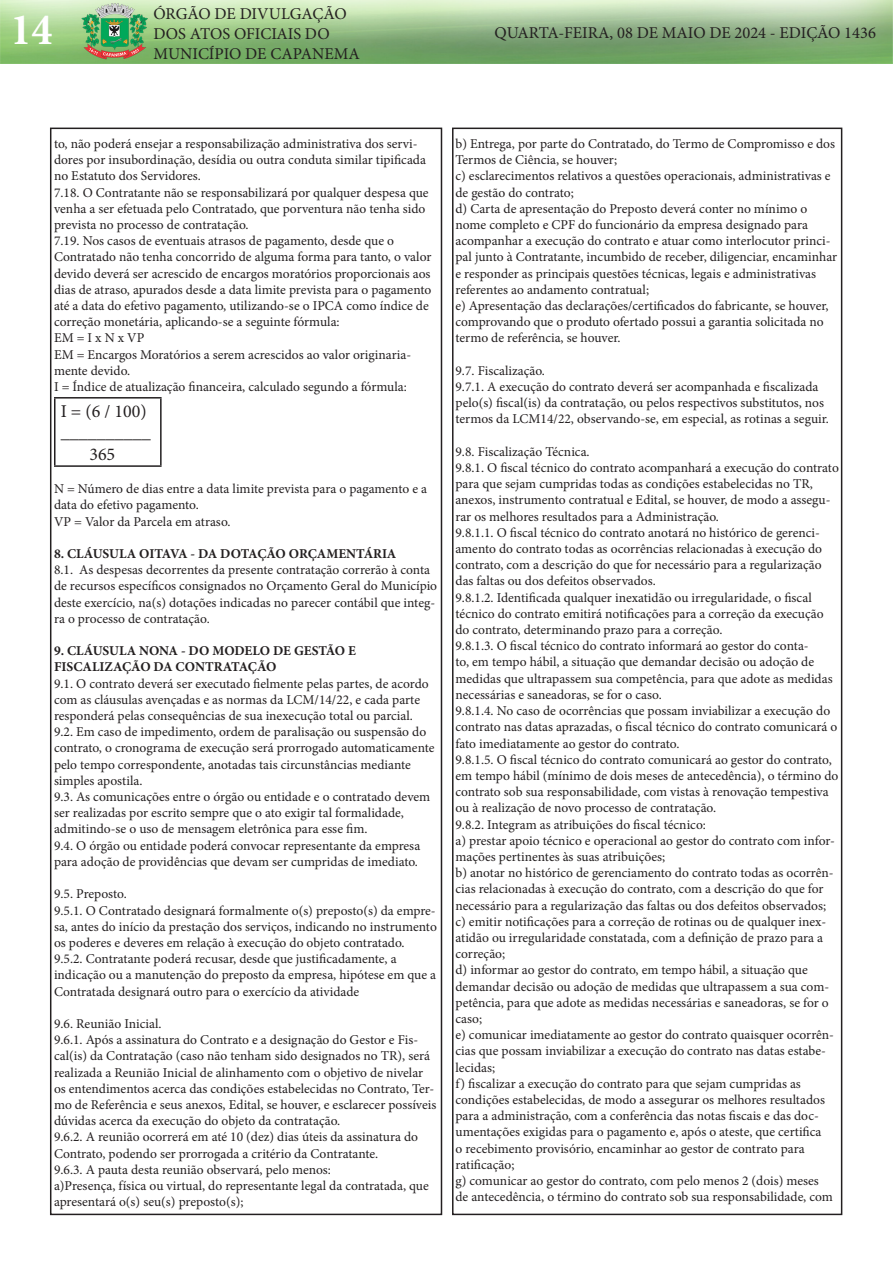
<style>
.page{position:relative;width:893px;height:1263px;background:#fff}
.page>*{position:absolute;margin:0;border:0;box-sizing:border-box;transform-origin:0 0}
.t1{font:700 condensed 45px "Minion Pro";color:#fff}
.t2{font:18px "Minion Pro";color:#231f20}
.t3{font:16.5px/19.8px "Minion Pro";color:#231f20}
.t4{font:13.5px/16.2px "Minion Pro";color:#231f20}
.t5{font:700 13.5px "Minion Pro";color:#231f20}
</style>
<div class="page">
<div style="left:50px;top:128px;width:392px;height:1087px;border:2px solid #231f20"></div>
<img style="left:0;top:0;width:893px;height:64px">
<div style="left:452px;top:128px;width:390px;height:1087px;border:2px solid #231f20"></div>
<hr style="left:54px;top:397px;width:108px;height:2px;background:#231f20">
<hr style="left:54px;top:399px;width:2px;height:66px;background:#231f20">
<hr style="left:160px;top:399px;width:2px;height:66px;background:#231f20">
<hr style="left:54px;top:465px;width:108px;height:2px;background:#231f20">
<h1 class="t1" style="left:11px;top:-1px;width:43px">14</h1>
<p class="t3" style="left:153px;top:4px;width:208px">ÓRGÃO DE DIVULGAÇÃO<br>DOS ATOS OFICIAIS DO<br>MUNICÍPIO DE CAPANEMA</p>
<p class="t3" style="left:495px;top:23px;width:383px">QUARTA-FEIRA, 08 DE MAIO DE 2024 - EDIÇÃO 1436</p>
<p class="t4" style="left:54px;top:136px;width:374px">to, não poderá ensejar a responsabilização administrativa dos servi&shy;dores por insubordinação, desídia ou outra conduta similar tipificada no Estatuto dos Servidores.</p>
<p class="t4" style="left:54px;top:184px;width:376px">7.18. O Contratante não se responsabilizará por qualquer despesa que venha a ser efetuada pelo Contratado, que porventura não tenha sido prevista no processo de contratação.</p>
<p class="t4" style="left:54px;top:233px;width:379px">7.19. Nos casos de eventuais atrasos de pagamento, desde que o Contratado não tenha concorrido de alguma forma para tanto, o valor devido deverá ser acrescido de encargos moratórios proporcionais aos dias de atraso, apurados desde a data limite prevista para o pagamento até a data do efetivo pagamento, utilizando-se o IPCA como índice de correção monetária, aplicando-se a seguinte fórmula:</p>
<p class="t4" style="left:54px;top:330px;width:92px">EM = I x N x VP</p>
<p class="t4" style="left:54px;top:346px;width:359px">EM = Encargos Moratórios a serem acrescidos ao valor originaria&shy;mente devido.</p>
<p class="t4" style="left:54px;top:379px;width:354px">I = Índice de atualização financeira, calculado segundo a fórmula:</p>
<p class="t2" style="left:61px;top:399px;width:87px">I = (6 / 100)</p>
<p class="t2" style="left:61px;top:421px;width:91px">__________</p>
<p class="t2" style="left:89px;top:442px;width:27px">365</p>
<p class="t4" style="left:54px;top:481px;width:375px">N = Número de dias entre a data limite prevista para o pagamento e a data do efetivo pagamento.</p>
<p class="t4" style="left:54px;top:513px;width:178px">VP = Valor da Parcela em atraso.</p>
<p class="t5" style="left:54px;top:544px;width:344px">8. CLÁUSULA OITAVA - DA DOTAÇÃO ORÇAMENTÁRIA</p>
<p class="t4" style="left:54px;top:562px;width:385px">8.1. As despesas decorrentes da presente contratação correrão à conta de recursos específicos consignados no Orçamento Geral do Município deste exercício, na(s) dotações indicadas no parecer contábil que integ&shy;ra o processo de contratação.</p>
<p class="t5" style="left:54px;top:641px;width:304px">9. CLÁUSULA NONA - DO MODELO DE GESTÃO E</p>
<p class="t5" style="left:54px;top:658px;width:224px">FISCALIZAÇÃO DA CONTRATAÇÃO</p>
<p class="t4" style="left:54px;top:675px;width:376px">9.1. O contrato deverá ser executado fielmente pelas partes, de acordo com as cláusulas avençadas e as normas da LCM/14/22, e cada parte responderá pelas consequências de sua inexecução total ou parcial.</p>
<p class="t4" style="left:54px;top:724px;width:382px">9.2. Em caso de impedimento, ordem de paralisação ou suspensão do contrato, o cronograma de execução será prorrogado automaticamente pelo tempo correspondente, anotadas tais circunstâncias mediante simples apostila.</p>
<p class="t4" style="left:54px;top:789px;width:378px">9.3. As comunicações entre o órgão ou entidade e o contratado devem ser realizadas por escrito sempre que o ato exigir tal formalidade, admitindo-se o uso de mensagem eletrônica para esse fim.</p>
<p class="t4" style="left:54px;top:837px;width:368px">9.4. O órgão ou entidade poderá convocar representante da empresa para adoção de providências que devam ser cumpridas de imediato.</p>
<p class="t4" style="left:54px;top:886px;width:74px">9.5. Preposto.</p>
<p class="t4" style="left:54px;top:902px;width:384px;text-align:justify">9.5.1. O Contratado designará formalmente o(s) preposto(s) da empre&shy;sa, antes do início da prestação dos serviços, indicando no instrumento os poderes e deveres em relação à execução do objeto contratado.</p>
<p class="t4" style="left:54px;top:951px;width:384px">9.5.2. Contratante poderá recusar, desde que justificadamente, a indicação ou a manutenção do preposto da empresa, hipótese em que a<br>Contratada designará outro para o exercício da atividade</p>
<p class="t4" style="left:54px;top:1015px;width:109px">9.6. Reunião Inicial.</p>
<p class="t4" style="left:54px;top:1032px;width:384px">9.6.1. Após a assinatura do Contrato e a designação do Gestor e Fis&shy;cal(is) da Contratação (caso não tenham sido designados no TR), será realizada a Reunião Inicial de alinhamento com o objetivo de nivelar os entendimentos acerca das condições estabelecidas no Contrato, Ter&shy;mo de Referência e seus anexos, Edital, se houver, e esclarecer possíveis dúvidas acerca da execução do objeto da contratação.</p>
<p class="t4" style="left:54px;top:1129px;width:366px">9.6.2. A reunião ocorrerá em até 10 (dez) dias úteis da assinatura do<br>Contrato, podendo ser prorrogada a critério da Contratante.</p>
<p class="t4" style="left:54px;top:1161px;width:278px">9.6.3. A pauta desta reunião observará, pelo menos:</p>
<p class="t4" style="left:54px;top:1177px;width:376px">a)Presença, física ou virtual, do representante legal da contratada, que apresentará o(s) seu(s) preposto(s);</p>
<p class="t4" style="left:455px;top:136px;width:381px">b) Entrega, por parte do Contratado, do Termo de Compromisso e dos<br>Termos de Ciência, se houver;</p>
<p class="t4" style="left:455px;top:168px;width:377px">c) esclarecimentos relativos a questões operacionais, administrativas e de gestão do contrato;</p>
<p class="t4" style="left:455px;top:200px;width:383px">d) Carta de apresentação do Preposto deverá conter no mínimo o nome completo e CPF do funcionário da empresa designado para acompanhar a execução do contrato e atuar como interlocutor princi&shy;pal junto à Contratante, incumbido de receber, diligenciar, encaminhar e responder as principais questões técnicas, legais e administrativas referentes ao andamento contratual;</p>
<p class="t4" style="left:455px;top:298px;width:375px">e) Apresentação das declarações/certificados do fabricante, se houver, comprovando que o produto ofertado possui a garantia solicitada no termo de referência, se houver.</p>
<p class="t4" style="left:455px;top:362px;width:91px">9.7. Fiscalização.</p>
<p class="t4" style="left:455px;top:379px;width:375px">9.7.1. A execução do contrato deverá ser acompanhada e fiscalizada pelo(s) fiscal(is) da contratação, ou pelos respectivos substitutos, nos termos da LCM14/22, observando-se, em especial, as rotinas a seguir.</p>
<p class="t4" style="left:455px;top:443px;width:136px">9.8. Fiscalização Técnica.</p>
<p class="t4" style="left:455px;top:460px;width:385px">9.8.1. O fiscal técnico do contrato acompanhará a execução do contrato para que sejam cumpridas todas as condições estabelecidas no TR, anexos, instrumento contratual e Edital, se houver, de modo a assegu&shy;rar os melhores resultados para a Administração.</p>
<p class="t4" style="left:455px;top:524px;width:368px">9.8.1.1. O fiscal técnico do contrato anotará no histórico de gerenci&shy;amento do contrato todas as ocorrências relacionadas à execução do contrato, com a descrição do que for necessário para a regularização das faltas ou dos defeitos observados.</p>
<p class="t4" style="left:455px;top:589px;width:370px">9.8.1.2. Identificada qualquer inexatidão ou irregularidade, o fiscal técnico do contrato emitirá notificações para a correção da execução do contrato, determinando prazo para a correção.</p>
<p class="t4" style="left:455px;top:638px;width:379px">9.8.1.3. O fiscal técnico do contrato informará ao gestor do conta-<br>to, em tempo hábil, a situação que demandar decisão ou adoção de medidas que ultrapassem sua competência, para que adote as medidas necessárias e saneadoras, se for o caso.</p>
<p class="t4" style="left:455px;top:703px;width:383px">9.8.1.4. No caso de ocorrências que possam inviabilizar a execução do contrato nas datas aprazadas, o fiscal técnico do contrato comunicará o fato imediatamente ao gestor do contrato.</p>
<p class="t4" style="left:455px;top:751px;width:384px">9.8.1.5. O fiscal técnico do contrato comunicará ao gestor do contrato, em tempo hábil (mínimo de dois meses de antecedência), o término do contrato sob sua responsabilidade, com vistas à renovação tempestiva ou à realização de novo processo de contratação.</p>
<p class="t4" style="left:455px;top:816px;width:252px">9.8.2. Integram as atribuições do fiscal técnico:</p>
<p class="t4" style="left:455px;top:832px;width:381px">a) prestar apoio técnico e operacional ao gestor do contrato com infor&shy;mações pertinentes às suas atribuições;</p>
<p class="t4" style="left:455px;top:865px;width:380px">b) anotar no histórico de gerenciamento do contrato todas as ocorrên&shy;cias relacionadas à execução do contrato, com a descrição do que for necessário para a regularização das faltas ou dos defeitos observados;</p>
<p class="t4" style="left:455px;top:913px;width:372px">c) emitir notificações para a correção de rotinas ou de qualquer inex&shy;atidão ou irregularidade constatada, com a definição de prazo para a correção;</p>
<p class="t4" style="left:455px;top:962px;width:375px">d) informar ao gestor do contrato, em tempo hábil, a situação que demandar decisão ou adoção de medidas que ultrapassem a sua com&shy;petência, para que adote as medidas necessárias e saneadoras, se for o caso;</p>
<p class="t4" style="left:455px;top:1027px;width:380px">e) comunicar imediatamente ao gestor do contrato quaisquer ocorrên&shy;cias que possam inviabilizar a execução do contrato nas datas estabe&shy;lecidas;</p>
<p class="t4" style="left:455px;top:1075px;width:371px">f) fiscalizar a execução do contrato para que sejam cumpridas as condições estabelecidas, de modo a assegurar os melhores resultados para a administração, com a conferência das notas fiscais e das doc&shy;umentações exigidas para o pagamento e, após o ateste, que certifica o recebimento provisório, encaminhar ao gestor de contrato para ratificação;</p>
<p class="t4" style="left:455px;top:1172px;width:379px">g) comunicar ao gestor do contrato, com pelo menos 2 (dois) meses de antecedência, o término do contrato sob sua responsabilidade, com</p>
</div>
